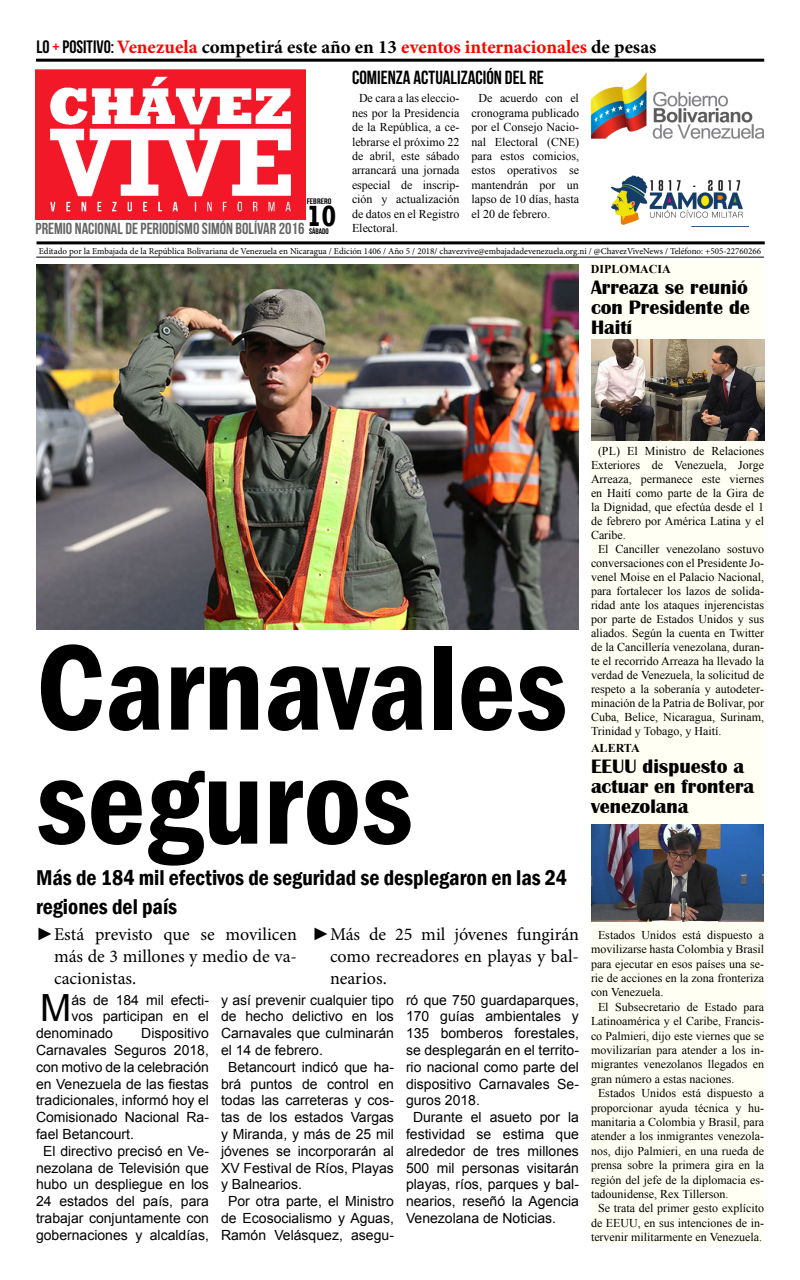
<style>
.page{position:relative;width:800px;height:1280px;background:#fff}
.page>*{position:absolute;margin:0;border:0;box-sizing:border-box;transform-origin:0 0}
.t1{font:600 condensed 126px/114px "Franklin Gothic";color:#000}
.t2{font:37.5px "Arial";color:#000}
.t3{font:700 30px "Rockwell";color:#000;scale:.9 1}
.t4{font:600 condensed 22px/29px "Franklin Gothic";color:#000}
.t5{font:700 20px/20px "Britannic";color:#000}
.t6{font:700 19px "Minion Pro";color:#f00}
.t7{font:700 19px "Bebas Neue";color:#000}
.t8{font:18px/21.6px "Minion Pro";color:#000;text-align:justify}
.t9{font:700 16px "Bebas Neue";color:#666}
.t10{font:14px/16.8px "Arial";color:#000;text-align:justify}
.t11{font:12px/14.4px "Times New Roman";color:#000;text-align:justify}
.t12{font:700 12px "Times New Roman";color:#000}
.t13{font:9px "Minion Pro";color:#000}
.t14{font:700 8px "Bebas Neue";color:#000;scale:1.15 1}
.t15{font:700 8px "Bebas Neue";color:#000}
.s1{font-family:"Bebas Neue";font-size:18px;color:#000}
.s2{font-family:"Bebas Neue";font-size:18px}
.s3{color:#000}
.s4{font-family:"Times New Roman"}
</style>
<div class="page">
<div style="left:591px;top:262px;width:173px;height:982px;background:#fffff3"></div>
<hr style="left:37px;top:241px;width:728px;height:3px;background:#000">
<hr style="left:36px;top:257px;width:728px;height:1px;background:#000">
<img style="left:35px;top:70px;width:270px;height:149px">
<img style="left:591px;top:72px;width:173px;height:67px">
<img style="left:610px;top:175px;width:133px;height:50px">
<hr style="left:36px;top:59px;width:728px;height:3px;background:#000">
<img style="left:591px;top:340px;width:174px;height:101px">
<img style="left:591px;top:825px;width:173px;height:97px">
<img style="left:37px;top:265px;width:542px;height:365px">
<p class="t6" style="left:37px;top:33px;width:621px"><span class="s1">LO</span> <span class="s2">+</span> <span class="s1">POSITIVO:</span> Venezuela <span class="s3">competirá este año en 13</span> eventos internacionales <span class="s3">de pesas</span></p>
<p class="t11" style="left:352px;top:91px;width:109px;text-indent:7px">De cara a las eleccio&shy;nes por la Presidencia de la República, a ce&shy;lebrarse el próximo 22 de abril, este sábado arrancará una jornada especial de inscrip&shy;ción y actualización de datos en el Registro Electoral.</p>
<p class="t11" style="left:472px;top:91px;width:109px;text-indent:7px">De acuerdo con el cronograma publicado por el Consejo Nacio&shy;nal Electoral (CNE) para estos comicios, estos operativos se mantendrán por un lapso de 10 días, hasta el 20 de febrero.</p>
<p class="t7" style="left:352px;top:67px;width:193px">COMIENZA ACTUALIZACIÓN DEL RE</p>
<p class="t14" style="left:307px;top:197px;width:23px">FEBRERO</p>
<p class="t3" style="left:307px;top:198px;width:35px">10</p>
<p class="t15" style="left:309px;top:227px;width:21px">SÁBADO</p>
<p class="t9" style="left:35px;top:220px;width:270px">PREMIO NACIONAL DE PERIODÍSMO SIMÓN BOLÍVAR 2016</p>
<p class="t13" style="left:39px;top:245px;width:724px">Editado por la Embajada de la República Bolivariana de Venezuela en Nicaragua / Edición 1406 / Año 5 / 2018/ chavezvive@embajadadevenezuela.org.ni / @ChavezViveNews / Teléfono: +505-22760266</p>
<p class="t12" style="left:591px;top:261px;width:81px">DIPLOMACIA</p>
<p class="t5" style="left:591px;top:277px;width:160px;text-align:justify">Arreaza se reunió con Presidente de Haití</p>
<p class="t1" style="left:36px;top:629px;width:533px">Carnavales seguros</p>
<p class="t4" style="left:36px;top:863px;width:533px">Más de 184 mil efectivos de seguridad se desplegaron en las 24 regiones del país</p>
<p class="t8" style="left:54px;top:924px;width:245px;text-indent:-18px"><span class="s4">►</span>Está previsto que se movilicen más de 3 millones y medio de va&shy;cacionistas.</p>
<p class="t8" style="left:330px;top:924px;width:251px;text-indent:-18px"><span class="s4">►</span>Más de 25 mil jóvenes fungirán como recreadores en playas y bal&shy;nearios.</p>
<p class="t2" style="left:40px;top:984px;width:33px">M</p>
<p class="t10" style="left:71px;top:991px;width:139px">ás de 184 mil efecti-</p>
<p class="t10" style="left:71px;top:1008px;width:139px">vos participan en el</p>
<p class="t10" style="left:36px;top:1025px;width:79px">denominado</p>
<p class="t10" style="left:36px;top:1025px;width:174px;text-indent:105px">Dispositivo Carnavales Seguros 2018, con motivo de la celebración en Venezuela de las fiestas tradicionales, informó hoy el Comisionado Nacional Ra&shy;fael Betancourt.</p>
<p class="t10" style="left:36px;top:1143px;width:174px;text-align:center">El directivo precisó en Ve&shy;nezolana de Televisión que hubo un despliegue en los<br>24 estados del país, para trabajar conjuntamente con gobernaciones y alcaldías,</p>
<p class="t10" style="left:221px;top:991px;width:174px">y así prevenir cualquier tipo de hecho delictivo en los Carnavales que culminarán el 14 de febrero.</p>
<p class="t10" style="left:221px;top:1059px;width:174px;text-indent:7px">Betancourt indicó que ha&shy;brá puntos de control en todas las carreteras y cos&shy;tas de los estados Vargas y Miranda, y más de 25 mil jóvenes se incorporarán al XV Festival de Ríos, Playas y Balnearios.</p>
<p class="t10" style="left:221px;top:1193px;width:175px;text-align:center">Por otra parte, el Ministro de Ecosocialismo y Aguas,<br>Ramón Velásquez, asegu-</p>
<p class="t10" style="left:406px;top:991px;width:174px">ró que 750 guardaparques, 170 guías ambientales y 135 bomberos forestales, se desplegarán en el territo&shy;rio nacional como parte del dispositivo Carnavales Se&shy;guros 2018.</p>
<p class="t10" style="left:406px;top:1109px;width:174px;text-indent:7px">Durante el asueto por la festividad se estima que alrededor de tres millones 500 mil personas visitarán playas, ríos, parques y bal&shy;nearios, reseñó la Agencia Venezolana de Noticias.</p>
<p class="t11" style="left:591px;top:444px;width:175px;line-height:14px;text-indent:7px">(PL) El Ministro de Relaciones Exteriores de Venezuela, Jorge Arreaza, permanece este viernes en Haití como parte de la Gira de la Dignidad, que efectúa desde el 1 de febrero por América Latina y el Caribe.</p>
<p class="t11" style="left:591px;top:542px;width:175px;line-height:14px;text-indent:7px">El Canciller venezolano sostuvo conversaciones con el Presidente Jo&shy;venel Moise en el Palacio Nacional, para fortalecer los lazos de solida&shy;ridad ante los ataques injerencistas por parte de Estados Unidos y sus aliados. Según la cuenta en Twitter de la Cancillería venezolana, duran&shy;te el recorrido Arreaza ha llevado la verdad de Venezuela, la solicitud de respeto a la soberanía y autodeter&shy;minación de la Patria de Bolívar, por Cuba, Belice, Nicaragua, Surinam, Trinidad y Tobago, y Haití.</p>
<p class="t12" style="left:591px;top:740px;width:50px">ALERTA</p>
<p class="t5" style="left:591px;top:757px;width:165px">EEUU dispuesto a actuar en frontera venezolana</p>
<p class="t11" style="left:591px;top:927px;width:175px;text-indent:7px">Estados Unidos está dispuesto a movilizarse hasta Colombia y Brasil para ejecutar en esos países una se&shy;rie de acciones en la zona fronteriza con Venezuela.</p>
<p class="t11" style="left:591px;top:999px;width:175px;text-indent:7px">El Subsecretario de Estado para Latinoamérica y el Caribe, Francis&shy;co Palmieri, dijo este viernes que se movilizarían para atender a los in&shy;migrantes venezolanos llegados en gran número a estas naciones.</p>
<p class="t11" style="left:591px;top:1086px;width:175px;text-indent:7px">Estados Unidos está dispuesto a proporcionar ayuda técnica y hu&shy;manitaria a Colombia y Brasil, para atender a los inmigrantes venezola&shy;nos, dijo Palmieri, en una rueda de prensa sobre la primera gira en la región del jefe de la diplomacia es&shy;tadounidense, Rex Tillerson.</p>
<p class="t11" style="left:591px;top:1201px;width:175px;text-align:center">Se trata del primer gesto explícito de EEUU, en sus intenciones de in&shy;tervenir militarmente en Venezuela.</p>
</div>
